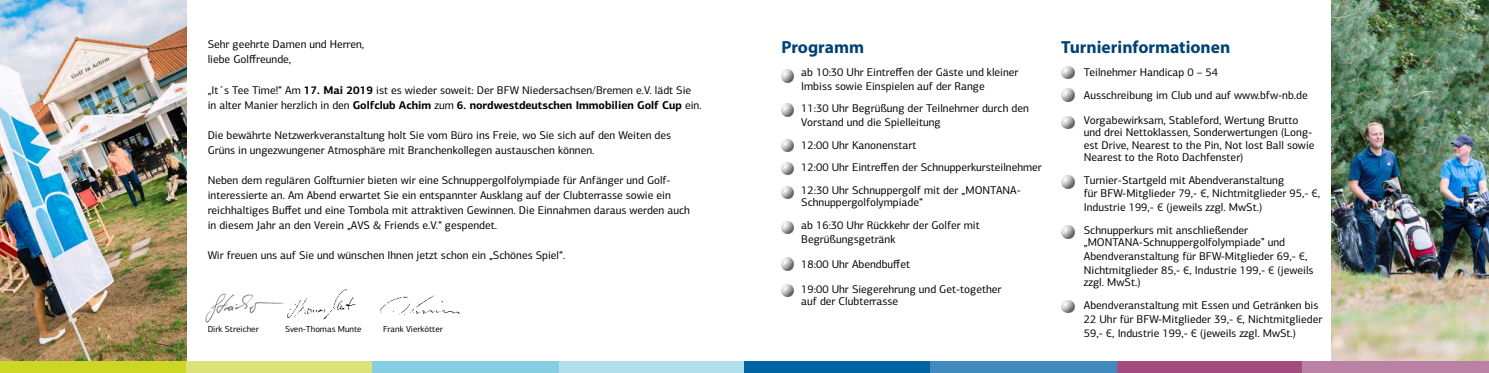
<style>
.page{position:relative;width:1489px;height:373px;background:#fff}
.page>*{position:absolute;margin:0;border:0;box-sizing:border-box;transform-origin:0 0}
.t1{font:700 17.5px "Myriad Pro";color:#004275}
.t2{font:11.25px/15px "PF Centro Sans Pro";color:#000}
.t3{font:8.75px "PF Centro Sans Pro";color:#000}
.s1{font-weight:700}
</style>
<div class="page">
<img style="left:1331px;top:0;width:157px;height:361px">
<img style="left:0;top:0;width:186px;height:361px">
<img style="left:287px;top:289px;width:69px;height:31px">
<img style="left:380px;top:295px;width:80px;height:20px">
<img style="left:206px;top:293px;width:77px;height:29px">
<svg style="left:781px;top:70px;width:12px;height:12px"></svg>
<svg style="left:1061px;top:66px;width:13px;height:13px"></svg>
<svg style="left:1061px;top:89px;width:13px;height:12px"></svg>
<svg style="left:1061px;top:116px;width:13px;height:12px"></svg>
<svg style="left:1061px;top:175px;width:13px;height:13px"></svg>
<svg style="left:1061px;top:225px;width:13px;height:12px"></svg>
<svg style="left:1061px;top:300px;width:13px;height:12px"></svg>
<svg style="left:781px;top:104px;width:12px;height:12px"></svg>
<svg style="left:781px;top:139px;width:12px;height:12px"></svg>
<svg style="left:781px;top:162px;width:12px;height:12px"></svg>
<svg style="left:781px;top:186px;width:12px;height:12px"></svg>
<svg style="left:781px;top:221px;width:12px;height:12px"></svg>
<svg style="left:781px;top:257px;width:12px;height:13px"></svg>
<svg style="left:781px;top:284px;width:12px;height:12px"></svg>
<div style="left:0;top:361px;width:186px;height:11px;background:#ccd625"></div>
<div style="left:558px;top:361px;width:186px;height:11px;background:#b1deeb"></div>
<div style="left:1116px;top:361px;width:186px;height:11px;background:#a34c80"></div>
<div style="left:186px;top:361px;width:186px;height:11px;background:#dde278"></div>
<div style="left:744px;top:361px;width:186px;height:11px;background:#0064a3"></div>
<div style="left:1302px;top:361px;width:186px;height:11px;background:#ba81a5"></div>
<div style="left:372px;top:361px;width:186px;height:11px;background:#86cee1"></div>
<div style="left:930px;top:361px;width:186px;height:11px;background:#418abe"></div>
<p class="t2" style="left:208px;top:37px;width:158px">Sehr geehrte Damen und Herren, liebe Golffreunde,</p>
<p class="t2" style="left:208px;top:82px;width:495px">„It´s Tee Time!“ Am <span class="s1">17. Mai 2019</span> ist es wieder soweit: Der BFW Niedersachsen/Bremen e.V. lädt Sie in alter Manier herzlich in den <span class="s1">Golfclub Achim</span> zum <span class="s1">6. nordwestdeutschen Immobilien Golf Cup</span> ein.</p>
<p class="t2" style="left:208px;top:127px;width:465px">Die bewährte Netzwerkveranstaltung holt Sie vom Büro ins Freie, wo Sie sich auf den Weiten des<br>Grüns in ungezwungener Atmosphäre mit Branchenkollegen austauschen können.</p>
<p class="t2" style="left:208px;top:172px;width:484px">Neben dem regulären Golfturnier bieten wir eine Schnuppergolfolympiade für Anfänger und Golf&shy;interessierte an. Am Abend erwartet Sie ein entspannter Ausklang auf der Clubterrasse sowie ein reichhaltiges Buffet und eine Tombola mit attraktiven Gewinnen. Die Einnahmen daraus werden auch in diesem Jahr an den Verein „AVS &amp; Friends e.V.“ gespendet.</p>
<p class="t2" style="left:208px;top:247px;width:359px">Wir freuen uns auf Sie und wünschen Ihnen jetzt schon ein „Schönes Spiel“.</p>
<p class="t3" style="left:208px;top:323px;width:53px">Dirk Streicher</p>
<p class="t3" style="left:285px;top:323px;width:78px">Sven-Thomas Munte</p>
<p class="t3" style="left:383px;top:323px;width:61px">Frank Vierkötter</p>
<h1 class="t1" style="left:781px;top:36px;width:84px">Programm</h1>
<h1 class="t1" style="left:1061px;top:36px;width:171px">Turnierinformationen</h1>
<p class="t2" style="left:801px;top:65px;width:219px;line-height:13.8px">ab 10:30 Uhr Eintreffen der Gäste und kleiner<br>Imbiss sowie Einspielen auf der Range</p>
<p class="t2" style="left:801px;top:101px;width:229px;line-height:13.8px">11:30 Uhr Begrüßung der Teilnehmer durch den<br>Vorstand und die Spielleitung</p>
<p class="t2" style="left:801px;top:133px;width:242px;line-height:22.5px">12:00 Uhr Kanonenstart<br>12:00 Uhr Eintreffen der Schnupperkursteilnehmer<br>12:30 Uhr Schnuppergolf mit der „MONTANA-</p>
<p class="t2" style="left:801px;top:191px;width:180px;line-height:22.5px">Schnuppergolfolympiade“<br>ab 16:30 Uhr Rückkehr der Golfer mit</p>
<p class="t2" style="left:801px;top:231px;width:96px">Begrüßungsgetränk</p>
<p class="t2" style="left:801px;top:256px;width:110px">18:00 Uhr Abendbuffet</p>
<p class="t2" style="left:801px;top:282px;width:202px;line-height:12.5px">19:00 Uhr Siegerehrung und Get-together auf der Clubterrasse</p>
<p class="t2" style="left:1083px;top:61px;width:225px;line-height:22.5px">Teilnehmer Handicap 0 – 54<br>Ausschreibung im Club und auf www.bfw-nb.de</p>
<p class="t2" style="left:1083px;top:113px;width:232px;line-height:12.5px">Vorgabewirksam, Stableford, Wertung Brutto und drei Nettoklassen, Sonderwertungen (Long&shy;est Drive, Nearest to the Pin, Not lost Ball sowie Nearest to the Roto Dachfenster)</p>
<p class="t2" style="left:1083px;top:173px;width:238px;line-height:13.8px">Turnier-Startgeld mit Abendveranstaltung<br>für BFW-Mitglieder 79,- €, Nichtmitglieder 95,- €,<br>Industrie 199,- € (jeweils zzgl. MwSt.)</p>
<p class="t2" style="left:1083px;top:223px;width:203px;line-height:12.5px">Schnupperkurs mit anschließender „MONTANA-Schnuppergolfolympiade” und</p>
<p class="t2" style="left:1083px;top:249px;width:231px;line-height:13.8px">Abendveranstaltung für BFW-Mitglieder 69,- €,<br>Nichtmitglieder 85,- €, Industrie 199,- € (jeweils</p>
<p class="t2" style="left:1083px;top:271px;width:236px;line-height:22.5px">zzgl. MwSt.)<br>Abendveranstaltung mit Essen und Getränken bis</p>
<p class="t2" style="left:1083px;top:311px;width:240px;line-height:13.8px">22 Uhr für BFW-Mitglieder 39,- €, Nichtmitglieder<br>59,- €, Industrie 199,- € (jeweils zzgl. MwSt.)</p>
</div>
